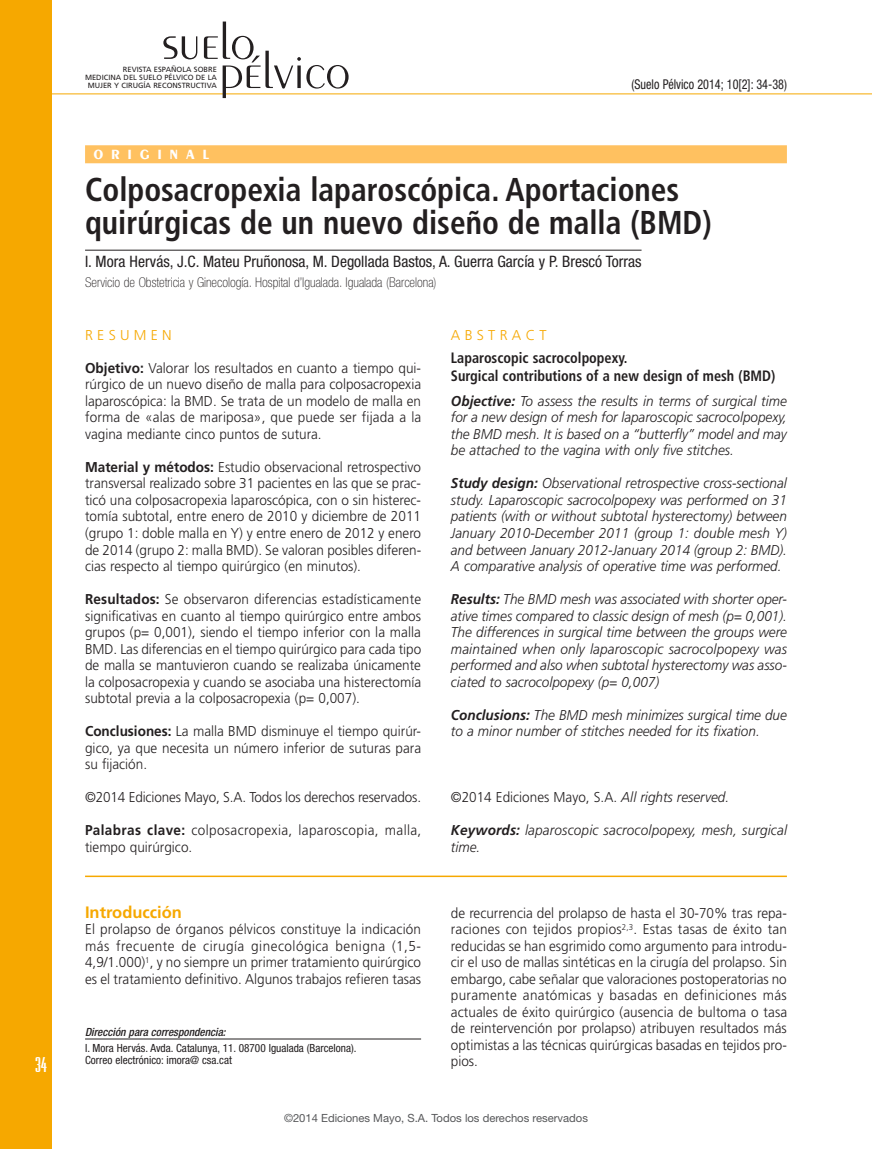
<style>
.page{position:relative;width:872px;height:1149px;background:#fff}
.page>*{position:absolute;margin:0;border:0;box-sizing:border-box;transform-origin:0 0}
.t1{font:300 52.2px "Peignot LT Std";color:#231f20}
.t2{font:700 condensed 33px/33px "Frutiger LT Std";color:#231f20;scale:.95 1}
.t3{font:700 condensed 18px "Briem Akademi Std";color:#fff}
.t4{font:700 16.5px "Frutiger LT Std";color:#f6a800}
.t5{font:condensed 15.75px "Helvetica Neue LT Std";color:#231f20}
.t6{font:700 condensed 15px/17.2px "Frutiger LT Std";color:#231f20;scale:.95 1}
.t7{font:300 14.25px/16.5px "Frutiger LT Std";color:#231f20;text-align:justify;scale:.95 1}
.t8{font:italic 300 14.25px/16.5px "Frutiger LT Std";color:#231f20;text-align:justify;scale:.95 1}
.t9{font:300 14.25px/16.5px "Frutiger LT Std";letter-spacing:.025em;color:#231f20;scale:.95 1}
.t10{font:300 14.25px "Frutiger LT Std";letter-spacing:.3em;color:#f6a800}
.t11{font:700 14.25px "Peignot LT Std";letter-spacing:.6em;color:#fff;scale:.9 1}
.t12{font:100 condensed 13.5px "Helvetica Neue LT Std";color:#231f20}
.t13{font:condensed 13.5px "Helvetica Neue LT Std";color:#231f20;scale:.9 1}
.t14{font:condensed 11.25px/16.2px "Helvetica Neue LT Std";color:#231f20}
.t15{font:11.25px "Helvetica Neue LT Std";color:#57585a}
.t16{font:7.5px/8.2px "Frutiger LT Std";color:#231f20;text-align:right}
.s1{font-weight:700}
.s2{font-weight:500;font-style:italic}
.s3{font-style:italic}
</style>
<div class="page">
<div style="left:0;top:0;width:51px;height:1148px;background:#f6a800"></div>
<hr style="left:0;top:94px;width:872px;height:1px;background:#f6a800">
<hr style="left:85px;top:1038px;width:336px;height:1px;background:#231f20">
<div style="left:85px;top:145px;width:702px;height:18px;background:#ffc160"></div>
<hr style="left:85px;top:250px;width:556px;height:1px;background:#231f20">
<hr style="left:85px;top:875px;width:702px;height:1px;background:#f6a800">
<p class="t3" style="left:35px;top:1054px;width:13px">34</p>
<p class="t1" style="left:162px;top:12px;width:94px">suelo</p>
<p class="t1" style="left:219px;top:41px;width:132px">pélvico</p>
<p class="t16" style="left:85px;top:65px;width:133px">REVISTA ESPAÑOLA SOBRE<br>MEDICINA DEL SUELO PÉLVICO DE LA<br>MUJER Y CIRUGÍA RECONSTRUCTIVA</p>
<p class="t13" style="left:631px;top:76px;width:174px">(Suelo Pélvico 2014; 10[2]: 34-38)</p>
<p class="t11" style="left:94px;top:146px;width:130px">ORIGINAL</p>
<p class="t2" style="left:85px;top:173px;width:661px">Colposacropexia laparoscópica. Aportaciones quirúrgicas de un nuevo diseño de malla (BMD)</p>
<p class="t5" style="left:85px;top:253px;width:558px">I. Mora Hervás, J.C. Mateu Pruñonosa, M. Degollada Bastos, A. Guerra García y P. Brescó Torras</p>
<p class="t12" style="left:85px;top:274px;width:353px">Servicio de Obstetricia y Ginecología. Hospital d’Igualada. Igualada (Barcelona)</p>
<p class="t10" style="left:85px;top:327px;width:88px">RESUMEN</p>
<p class="t7" style="left:85px;top:360px;width:355px"><span class="s1">Objetivo:</span> Valorar los resultados en cuanto a tiempo qui&shy;rúrgico de un nuevo diseño de malla para colposacropexia laparoscópica: la BMD. Se trata de un modelo de malla en forma de «alas de mariposa», que puede ser fijada a la vagina mediante cinco puntos de sutura.</p>
<p class="t7" style="left:85px;top:459px;width:355px"><span class="s1">Material y métodos:</span> Estudio observacional retrospectivo transversal realizado sobre 31 pacientes en las que se prac&shy;ticó una colposacropexia laparoscópica, con o sin histerec&shy;tomía subtotal, entre enero de 2010 y diciembre de 2011 (grupo 1: doble malla en Y) y entre enero de 2012 y enero de 2014 (grupo 2: malla BMD). Se valoran posibles diferen&shy;cias respecto al tiempo quirúrgico (en minutos).</p>
<p class="t7" style="left:85px;top:591px;width:355px"><span class="s1">Resultados:</span> Se observaron diferencias estadísticamente significativas en cuanto al tiempo quirúrgico entre ambos grupos (p= 0,001), siendo el tiempo inferior con la malla BMD. Las diferencias en el tiempo quirúrgico para cada tipo de malla se mantuvieron cuando se realizaba únicamente la colposacropexia y cuando se asociaba una histerectomía subtotal previa a la colposacropexia (p= 0,007).</p>
<p class="t7" style="left:85px;top:723px;width:355px"><span class="s1">Conclusiones:</span> La malla BMD disminuye el tiempo quirúr&shy;gico, ya que necesita un número inferior de suturas para su fijación.</p>
<p class="t7" style="left:85px;top:789px;width:355px">©2014 Ediciones Mayo, S.A. Todos los derechos reservados.</p>
<p class="t9" style="left:85px;top:822px;width:355px"><span class="s1">Palabras clave:</span> colposacropexia, laparoscopia, malla, tiempo quirúrgico.</p>
<p class="t4" style="left:85px;top:902px;width:98px">Introducción</p>
<p class="t7" style="left:85px;top:921px;width:355px">El prolapso de órganos pélvicos constituye la indicación más frecuente de cirugía ginecológica benigna (1,5- 4,9/1.000)<sup>1</sup>, y no siempre un primer tratamiento quirúrgico es el tratamiento definitivo. Algunos trabajos refieren tasas</p>
<p class="t14" style="left:85px;top:1023px;width:273px"><span class="s2">Dirección para correspondencia:<br></span>I. Mora Hervás. Avda. Catalunya, 11. 08700 Igualada (Barcelona).</p>
<p class="t14" style="left:85px;top:1051px;width:148px">Correo electrónico: imora@ csa.cat</p>
<p class="t10" style="left:451px;top:327px;width:97px">ABSTRACT</p>
<p class="t6" style="left:451px;top:349px;width:343px">Laparoscopic sacrocolpopexy.<br>Surgical contributions of a new design of mesh (BMD)</p>
<p class="t8" style="left:451px;top:393px;width:355px"><span class="s1">Objective:</span> To assess the results in terms of surgical time for a new design of mesh for laparoscopic sacrocolpopexy, the BMD mesh. It is based on a “butterfly” model and may be attached to the vagina with only five stitches.</p>
<p class="t8" style="left:451px;top:475px;width:355px"><span class="s1">Study design:</span> Observational retrospective cross-sectional study. Laparoscopic sacrocolpopexy was performed on 31 patients (with or without subtotal hysterectomy) between January 2010-December 2011 (group 1: double mesh Y) and between January 2012-January 2014 (group 2: BMD).<br>A comparative analysis of operative time was performed.</p>
<p class="t8" style="left:451px;top:591px;width:355px"><span class="s1">Results:</span> The BMD mesh was associated with shorter oper&shy;ative times compared to classic design of mesh (p= 0,001).<br>The differences in surgical time between the groups were maintained when only laparoscopic sacrocolpopexy was performed and also when subtotal hysterectomy was asso&shy;ciated to sacrocolpopexy (p= 0,007)</p>
<p class="t8" style="left:451px;top:706px;width:355px"><span class="s1">Conclusions:</span> The BMD mesh minimizes surgical time due to a minor number of stitches needed for its fixation.</p>
<p class="t7" style="left:451px;top:789px;width:294px">©2014 Ediciones Mayo, S.A. <span class="s3">All rights reserved.</span></p>
<p class="t8" style="left:451px;top:822px;width:355px"><span class="s1">Keywords:</span> laparoscopic sacrocolpopexy, mesh, surgical time.</p>
<p class="t7" style="left:451px;top:904px;width:355px">de recurrencia del prolapso de hasta el 30-70% tras repa&shy;raciones con tejidos propios<sup>2,3</sup>. Estas tasas de éxito tan reducidas se han esgrimido como argumento para introdu&shy;cir el uso de mallas sintéticas en la cirugía del prolapso. Sin embargo, cabe señalar que valoraciones postoperatorias no puramente anatómicas y basadas en definiciones más actuales de éxito quirúrgico (ausencia de bultoma o tasa de reintervención por prolapso) atribuyen resultados más optimistas a las técnicas quirúrgicas basadas en tejidos pro&shy;pios.</p>
<p class="t15" style="left:284px;top:1111px;width:305px">©2014 Ediciones Mayo, S.A. Todos los derechos reservados</p>
</div>
